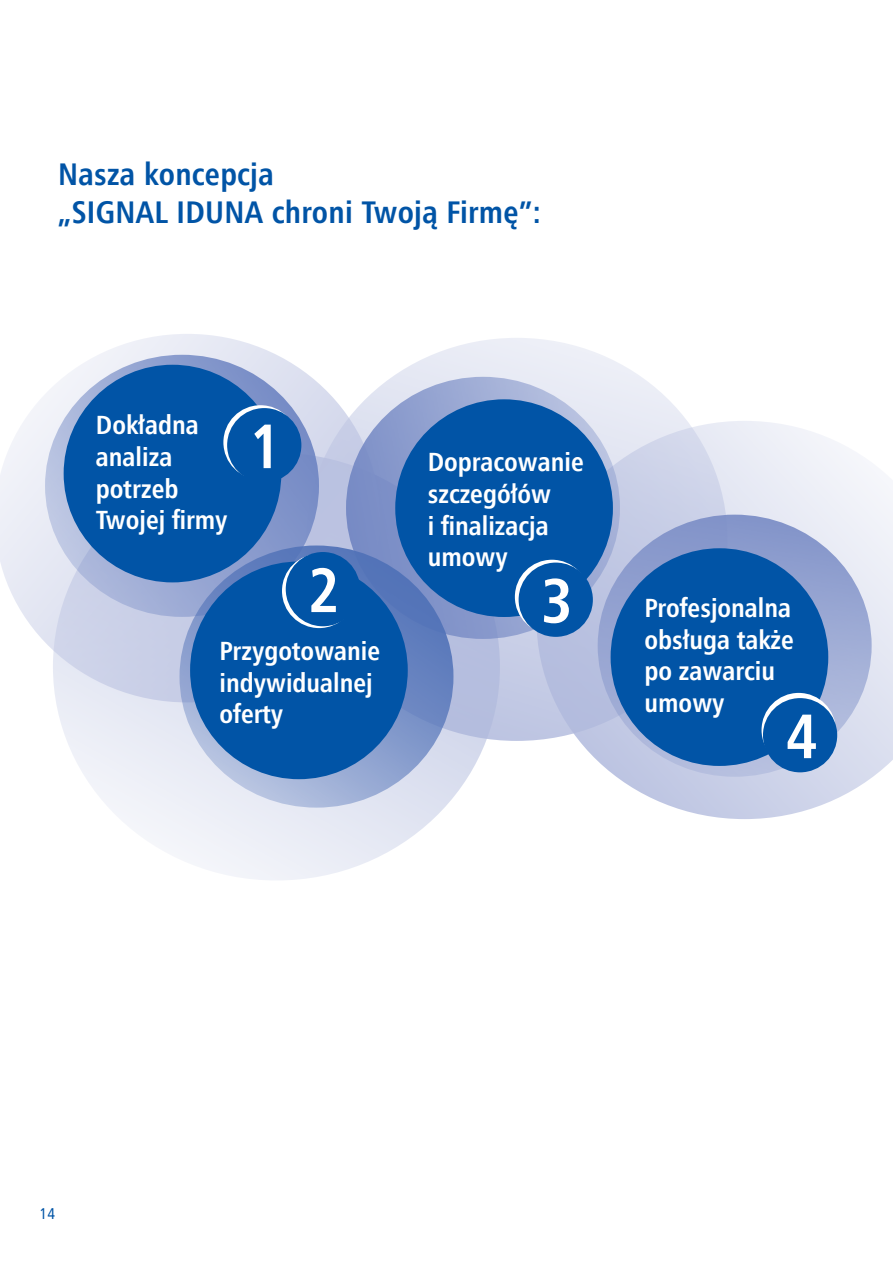
<style>
.page{position:relative;width:893px;height:1263px;background:#fff}
.page>*{position:absolute;margin:0;border:0;box-sizing:border-box;transform-origin:0 0}
.t1{font:700 62.7px "Humnst 777 Cn EU";color:#fff}
.t2{font:700 31.35px/37.7px "Humnst 777 Cn EU";letter-spacing:.01em;color:#0154a6}
.t3{font:700 26.4px/31.7px "Humnst 777 Cn EU";color:#fff}
.t4{font:15.75px "Humnst 777 Cn EU";color:#0154a6}
</style>
<div class="page">
<svg style="left:306px;top:338px;width:421px;height:403px;background:#dfe3f0"></svg>
<svg style="left:53px;top:453px;width:447px;height:427px;fill:#e9ecf5"></svg>
<svg style="left:0;top:334px;width:380px;height:368px"></svg>
<svg style="left:536px;top:421px;width:357px;height:398px"></svg>
<svg style="left:346px;top:377px;width:274px;height:262px;background:#8d9dcd"></svg>
<div style="left:598px;top:515px;width:274px;height:262px;background:linear-gradient(to bottom,#8395ca,#b5bfdf);border-radius:50%"></div>
<svg style="left:45px;top:355px;width:274px;height:262px;background:#95a5d2"></svg>
<svg style="left:179px;top:545px;width:274px;height:263px;background:#7d95c9"></svg>
<div style="left:64px;top:365px;width:217px;height:217px;background:#0154a6;border-radius:50%"></div>
<div style="left:190px;top:561px;width:218px;height:218px;background:#0154a6;border-radius:50%"></div>
<div style="left:611px;top:548px;width:217px;height:218px;background:#0154a6;border-radius:50%"></div>
<div style="left:395px;top:399px;width:218px;height:218px;background:#0154a6;border-radius:50%"></div>
<svg style="left:223px;top:405px;width:75px;height:74px"></svg>
<div style="left:227px;top:408px;width:74px;height:74px;background:#0154a6;border-radius:50%"></div>
<svg style="left:282px;top:554px;width:74px;height:74px"></svg>
<div style="left:286px;top:552px;width:74px;height:74px;background:#0154a6;border-radius:50%"></div>
<svg style="left:515px;top:560px;width:74px;height:74px"></svg>
<div style="left:519px;top:563px;width:74px;height:74px;background:#0154a6;border-radius:50%"></div>
<svg style="left:761px;top:693px;width:75px;height:74px"></svg>
<div style="left:763px;top:698px;width:74px;height:74px;background:#0154a6;border-radius:50%"></div>
<p class="t2" style="left:58px;top:156px;width:485px">Nasza koncepcja<br>„SIGNAL IDUNA chroni Twoją Firmę”:</p>
<p class="t3" style="left:96px;top:409px;width:133px">Dokładna analiza potrzeb<br>Twojej firmy</p>
<h1 class="t1" style="left:250px;top:407px;width:33px">1</h1>
<p class="t3" style="left:428px;top:446px;width:158px">Dopracowanie szczegółów<br>i finalizacja umowy</p>
<h1 class="t1" style="left:308px;top:551px;width:33px">2</h1>
<h1 class="t1" style="left:541px;top:561px;width:33px">3</h1>
<p class="t3" style="left:219px;top:635px;width:162px">Przygotowanie indywidualnej oferty</p>
<p class="t3" style="left:644px;top:592px;width:151px">Profesjonalna obsługa także po zawarciu umowy</p>
<h1 class="t1" style="left:786px;top:697px;width:33px">4</h1>
<p class="t4" style="left:40px;top:1203px;width:17px">14</p>
</div>
